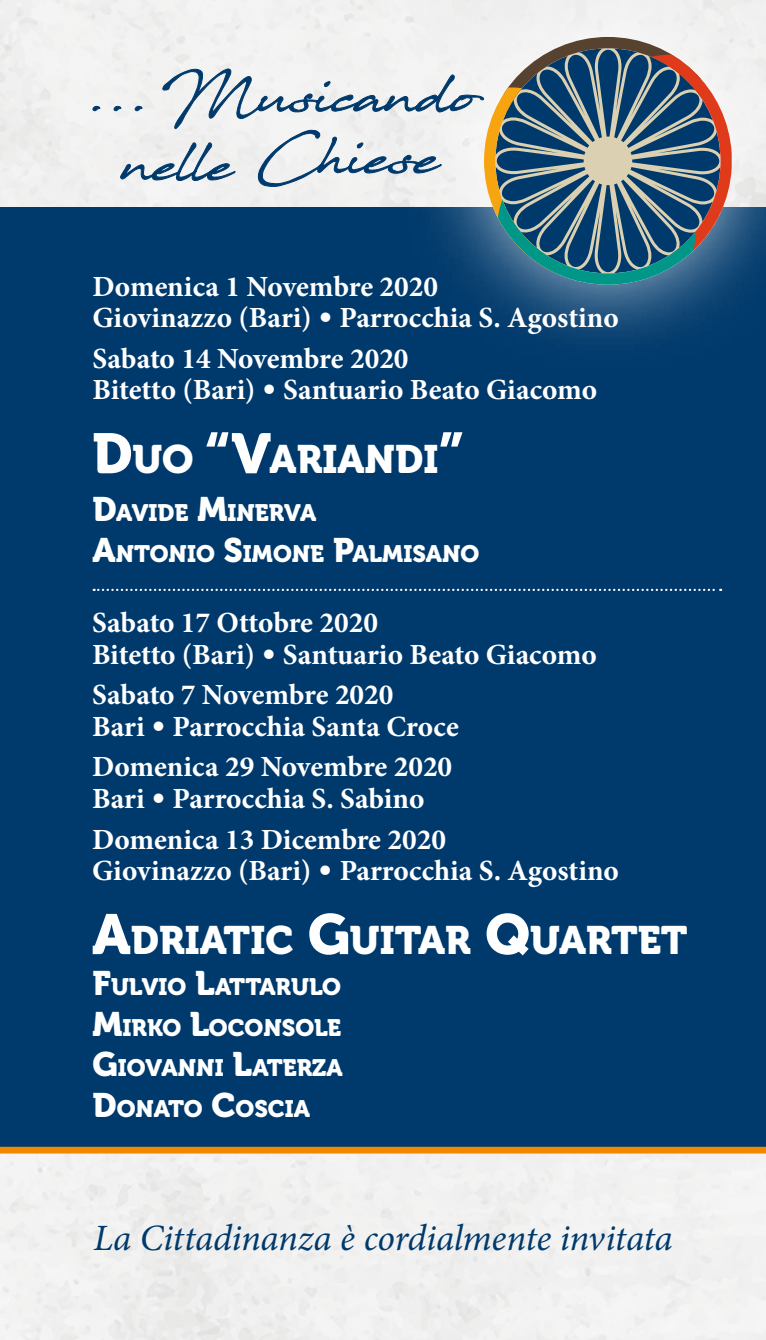
<style>
.page{position:relative;width:766px;height:1340px;background:#fff}
.page>*{position:absolute;margin:0;border:0;box-sizing:border-box;transform-origin:0 0}
.t1{font:39.38px "Museo 900";color:#fff}
.t2{font:italic 37.12px "Minion Pro";letter-spacing:-.01em;color:#003a6c}
.t3{font:700 29.25px/31.5px "Minion Pro";color:#fff}
.t4{font:23.62px/40.5px "Museo 900";color:#fff}
.s1{font-family:"DIN";font-weight:500}
.s2{font-size:56.25px}
.s3{font-size:33.75px}
</style>
<div class="page">
<div style="left:0;top:0;width:765px;height:1339px;background:#f1f1f0"></div>
<div style="left:0;top:207px;width:765px;height:943px;background:#003a6c"></div>
<hr style="left:0;top:0;width:1px;height:207px;background:#dbd1b2">
<div style="left:402px;top:0;width:363px;height:365px;background:#fff;opacity:.75"></div>
<svg style="left:94px;top:588px;width:627px;height:3px"></svg>
<div style="left:0;top:1146px;width:765px;height:7px;background:#f18900"></div>
<svg style="left:92px;top:37px;width:639px;height:248px"></svg>
<p class="t3" style="left:92px;top:270px;width:527px">Domenica 1 Novembre 2020<br>Giovinazzo (Bari) <span class="s1">•</span> Parrocchia S. Agostino</p>
<p class="t3" style="left:92px;top:342px;width:506px">Sabato 14 Novembre 2020<br>Bitetto (Bari) <span class="s1">•</span> Santuario Beato Giacomo</p>
<h1 class="t1" style="left:92px;top:437px;width:374px"><span class="s2">D</span>UO <span class="s2">“V</span>ARIANDI<span class="s2">”</span></h1>
<p class="t4" style="left:92px;top:493px;width:388px"><span class="s3">D</span>AVIDE <span class="s3">M</span>INERVA<br><span class="s3">A</span>NTONIO <span class="s3">S</span>IMONE <span class="s3">P</span>ALMISANO</p>
<p class="t3" style="left:92px;top:607px;width:506px">Sabato 17 Ottobre 2020<br>Bitetto (Bari) <span class="s1">•</span> Santuario Beato Giacomo</p>
<p class="t3" style="left:92px;top:679px;width:368px">Sabato 7 Novembre 2020<br>Bari <span class="s1">•</span> Parrocchia Santa Croce</p>
<p class="t3" style="left:92px;top:751px;width:361px">Domenica 29 Novembre 2020<br>Bari <span class="s1">•</span> Parrocchia S. Sabino</p>
<p class="t3" style="left:92px;top:823px;width:528px">Domenica 13 Dicembre 2020<br>Giovinazzo (Bari) <span class="s1">•</span> Parrocchia S. Agostino</p>
<h1 class="t1" style="left:92px;top:918px;width:597px"><span class="s2">A</span>DRIATIC <span class="s2">G</span>UITAR <span class="s2">Q</span>UARTET</h1>
<p class="t4" style="left:92px;top:967px;width:251px;text-align:justify"><span class="s3">F</span>ULVIO <span class="s3">L</span>ATTARULO <span class="s3">M</span>IRKO <span class="s3">L</span>OCONSOLE <span class="s3">G</span>IOVANNI <span class="s3">L</span>ATERZA <span class="s3">D</span>ONATO <span class="s3">C</span>OSCIA</p>
<p class="t2" style="left:93px;top:1212px;width:580px">La Cittadinanza è cordialmente invitata</p>
</div>
